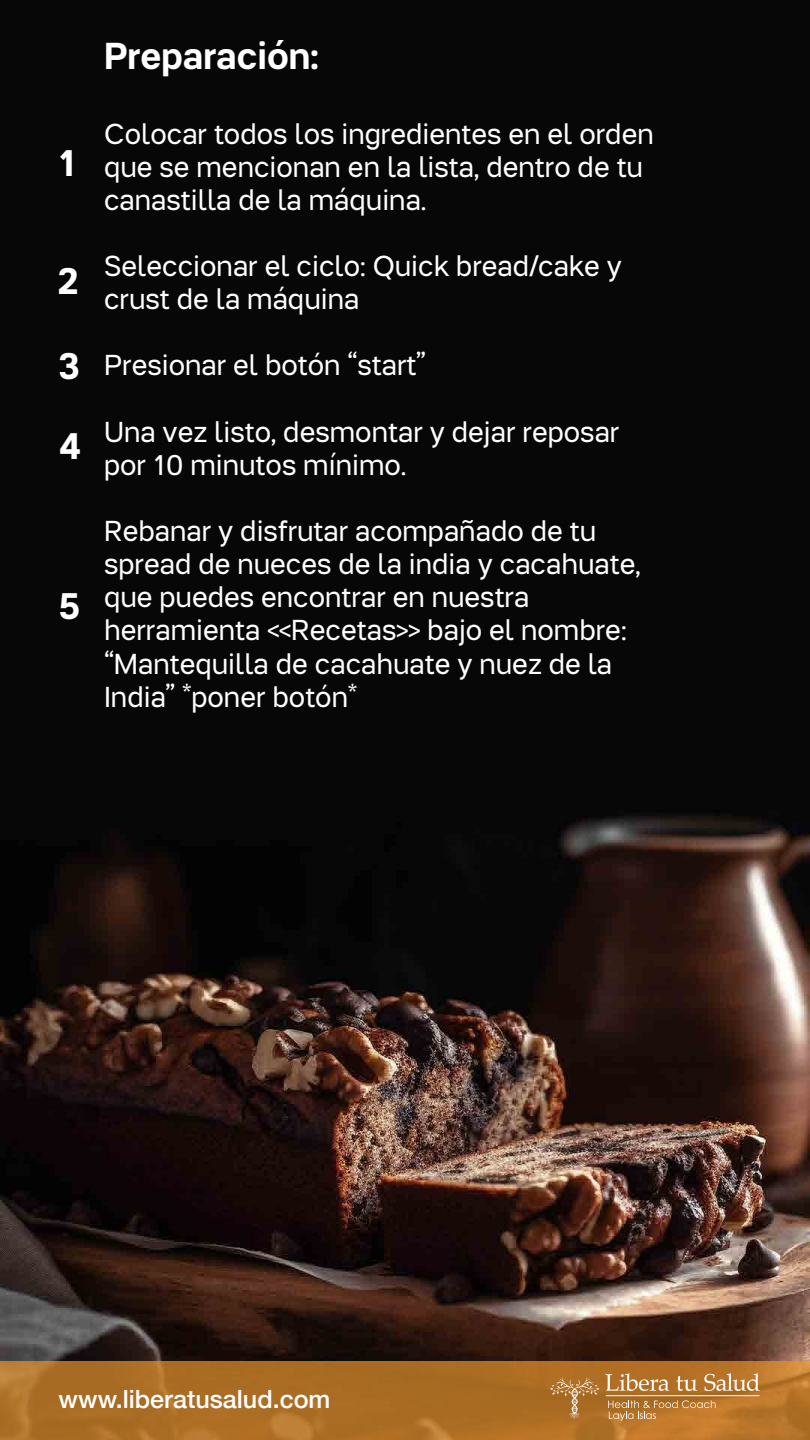
<style>
.page{position:relative;width:810px;height:1440px;background:#fff}
.page>*{position:absolute;margin:0;border:0;box-sizing:border-box;transform-origin:0 0}
.t1{font:700 37.42px/80.2px "Tupper PRO";color:#fff}
.t2{font:28.8px/33.2px "Tupper PRO";color:#fff}
.t3{font:500 25.12px "Helvetica Neue";color:#fff}
</style>
<div class="page">
<img style="left:0;top:0;width:810px;height:1361px">
<svg style="left:0;top:1361px;width:810px;height:79px;background:#ae6f26"></svg>
<svg style="left:608px;top:1400px;width:108px;height:21px;background:#c18541"></svg>
<svg style="left:605px;top:1373px;width:64px;height:18px"></svg>
<svg style="left:676px;top:1376px;width:21px;height:15px"></svg>
<svg style="left:704px;top:1373px;width:56px;height:18px"></svg>
<svg style="left:550px;top:1377px;width:49px;height:42px;background:#b37c3a"></svg>
<hr style="left:606px;top:1395px;width:153px;height:1px;background:#fff">
<p class="t1" style="left:58px;top:123px;width:20px">1</p>
<p class="t1" style="left:58px;top:241px;width:22px">2</p>
<p class="t1" style="left:58px;top:326px;width:24px">3<br>4</p>
<p class="t1" style="left:58px;top:566px;width:24px">5</p>
<p class="t1" style="left:104px;top:16px;width:216px">Preparación:</p>
<p class="t2" style="left:104px;top:117px;width:551px">Colocar todos los ingredientes en el orden que se mencionan en la lista, dentro de tu canastilla de la máquina.</p>
<p class="t2" style="left:104px;top:250px;width:519px">Seleccionar el ciclo: Quick bread/cake y crust de la máquina</p>
<p class="t2" style="left:104px;top:349px;width:324px">Presionar el botón “start”</p>
<p class="t2" style="left:104px;top:415px;width:517px">Una vez listo, desmontar y dejar reposar por 10 minutos mínimo.</p>
<p class="t2" style="left:104px;top:515px;width:538px">Rebanar y disfrutar acompañado de tu spread de nueces de la india y cacahuate, que puedes encontrar en nuestra herramienta &lt;&lt;Recetas&gt;&gt; bajo el nombre: “Mantequilla de cacahuate y nuez de la India” *poner botón*</p>
<p class="t3" style="left:59px;top:1378px;width:273px">www.liberatusalud.com</p>
</div>
